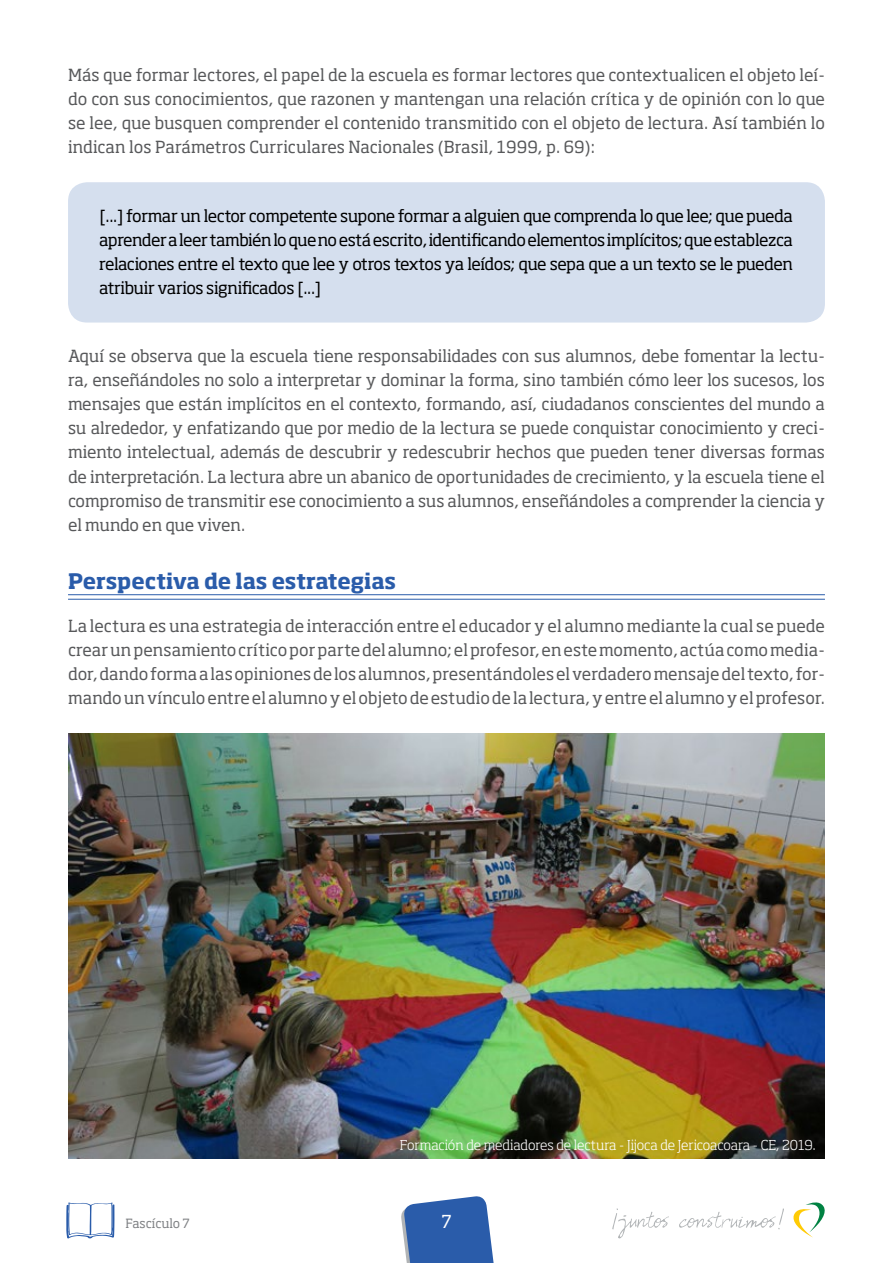
<style>
.page{position:relative;width:893px;height:1263px;background:#fff}
.page>*{position:absolute;margin:0;border:0;box-sizing:border-box;transform-origin:0 0}
.t1{font:700 21px "Soho Std";letter-spacing:-.01em;color:#2a5caa}
.t2{font:17.7px "Soho Std";color:#fff}
.t3{font:16.5px/24px "Soho Std";color:#58595b;text-align:justify}
.t4{font:16.5px/24px "Soho Std";letter-spacing:-.035em;color:#000;text-align:justify}
.t5{font:300 13.5px "Soho Std";letter-spacing:-.005em;color:#fff}
.t6{font:12.6px "Soho Std";letter-spacing:-.01em;color:#808285}
</style>
<div class="page">
<svg style="left:401px;top:1196px;width:93px;height:67px;background:#4b75b6"></svg>
<svg style="left:793px;top:1202px;width:32px;height:35px"></svg>
<svg style="left:66px;top:1202px;width:48px;height:37px"></svg>
<svg style="left:612px;top:1208px;width:172px;height:30px"></svg>
<img style="left:68px;top:733px;width:757px;height:425px">
<hr style="left:68px;top:594px;width:757px;height:1px;background:#2a5caa">
<hr style="left:68px;top:599px;width:757px;height:1px;background:#2a5caa">
<div style="left:68px;top:182px;width:757px;height:141px;background:#d5dfee;border-radius:19px"></div>
<p class="t3" style="left:68px;top:63px;width:758px">Más que formar lectores, el papel de la escuela es formar lectores que contextualicen el objeto leí&shy;do con sus conocimientos, que razonen y mantengan una relación crítica y de opinión con lo que se lee, que busquen comprender el contenido transmitido con el objeto de lectura. Así también lo indican los Parámetros Curriculares Nacionales (Brasil, 1999, p. 69):</p>
<p class="t4" style="left:99px;top:204px;width:695px">[...] formar un lector competente supone formar a alguien que comprenda lo que lee; que pueda aprender a leer también lo que no está escrito, identificando elementos implícitos; que establezca relaciones entre el texto que lee y otros textos ya leídos; que sepa que a un texto se le pueden atribuir varios significados [...]</p>
<p class="t3" style="left:68px;top:344px;width:758px">Aquí se observa que la escuela tiene responsabilidades con sus alumnos, debe fomentar la lectu&shy;ra, enseñándoles no solo a interpretar y dominar la forma, sino también cómo leer los sucesos, los mensajes que están implícitos en el contexto, formando, así, ciudadanos conscientes del mundo a su alrededor, y enfatizando que por medio de la lectura se puede conquistar conocimiento y creci&shy;miento intelectual, además de descubrir y redescubrir hechos que pueden tener diversas formas de interpretación. La lectura abre un abanico de oportunidades de crecimiento, y la escuela tiene el compromiso de transmitir ese conocimiento a sus alumnos, enseñándoles a comprender la ciencia y el mundo en que viven.</p>
<p class="t1" style="left:68px;top:568px;width:330px">Perspectiva de las estrategias</p>
<p class="t3" style="left:68px;top:614px;width:758px">La lectura es una estrategia de interacción entre el educador y el alumno mediante la cual se puede crear un pensamiento crítico por parte del alumno; el profesor, en este momento, actúa como media&shy;dor, dando forma a las opiniones de los alumnos, presentándoles el verdadero mensaje del texto, for&shy;mando un vínculo entre el alumno y el objeto de estudio de la lectura, y entre el alumno y el profesor.</p>
<p class="t5" style="left:400px;top:1136px;width:417px">Formación de mediadores de lectura - Jijoca de Jericoacoara - CE, 2019.</p>
<p class="t6" style="left:125px;top:1215px;width:66px">Fascículo 7</p>
<p class="t2" style="left:441px;top:1210px;width:12px">7</p>
</div>
